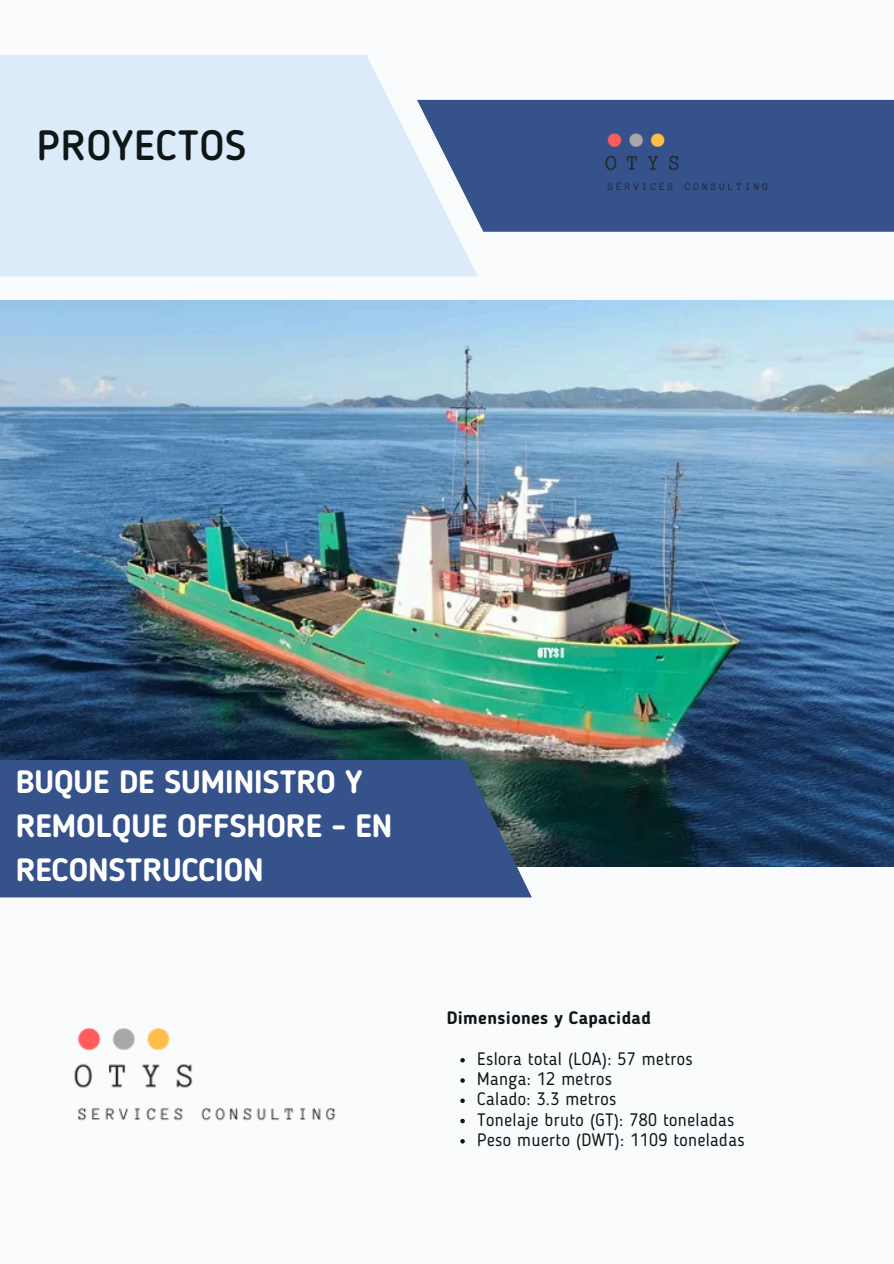
<style>
.page{position:relative;width:894px;height:1264px;background:#fff}
.page>*{position:absolute;margin:0;border:0;box-sizing:border-box;transform-origin:0 0}
.t1{font:500 42.15px "Blogger Sans";letter-spacing:.02em;color:#0f1616}
.t2{font:700 32.1px/43.8px "Blogger Sans";color:#fff}
.t3{font:17.85px "Blogger Sans";letter-spacing:.02em;color:#0f1616}
.t4{font:700 17.85px "Blogger Sans";letter-spacing:.02em;color:#0f1616}
</style>
<div class="page">
<div style="left:0;top:0;width:893px;height:1263px;background:#f9fbfd"></div>
<img style="left:0;top:300px;width:893px;height:566px">
<div style="left:477px;top:100px;width:416px;height:132px;background:#36528b"></div>
<svg style="left:0;top:55px;width:477px;height:221px;fill:#dcebf9"></svg>
<div style="left:0;top:760px;width:531px;height:137px;background:#36528b"></div>
<div style="left:597px;top:108px;width:207px;height:115px;background:#36528b"></div>
<img style="left:74px;top:1028px;width:262px;height:93px">
<svg style="left:460px;top:1058px;width:4px;height:4px"></svg>
<svg style="left:460px;top:1078px;width:4px;height:4px"></svg>
<svg style="left:460px;top:1098px;width:4px;height:5px"></svg>
<svg style="left:460px;top:1118px;width:4px;height:5px"></svg>
<svg style="left:460px;top:1139px;width:4px;height:4px"></svg>
<p class="t1" style="left:37px;top:128px;width:211px">PROYECTOS</p>
<h2 class="t2" style="left:16px;top:763px;width:378px">BUQUE DE SUMINISTRO Y<br>REMOLQUE OFFSHORE - EN<br>RECONSTRUCCION</h2>
<p class="t4" style="left:446px;top:1010px;width:206px">Dimensiones y Capacidad</p>
<h3 class="t3" style="left:477px;top:1051px;width:217px">Eslora total (LOA): 57 metros</h3>
<p class="t3" style="left:477px;top:1071px;width:136px">Manga: 12 metros</p>
<p class="t3" style="left:477px;top:1091px;width:140px">Calado: 3.3 metros</p>
<p class="t3" style="left:477px;top:1111px;width:258px">Tonelaje bruto (GT): 780 toneladas</p>
<p class="t3" style="left:477px;top:1132px;width:269px">Peso muerto (DWT): 1109 toneladas</p>
</div>
